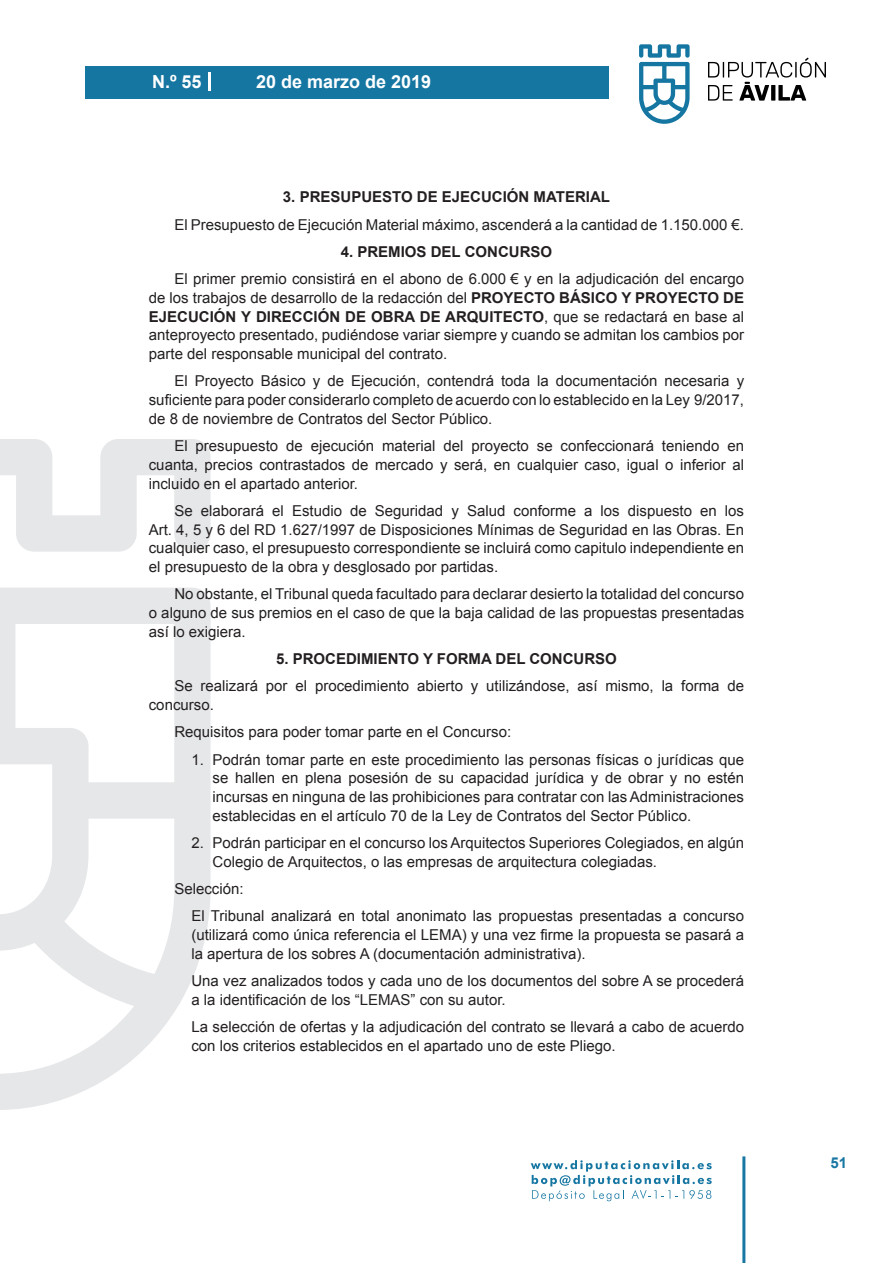
<style>
.page{position:relative;width:893px;height:1263px;background:#fff}
.page>*{position:absolute;margin:0;border:0;box-sizing:border-box;transform-origin:0 0}
.t1{font:700 18px "Arial";color:#fff}
.t2{font:15px/18.8px "Arial";color:#231f20;text-align:justify}
.t3{font:700 15px "Arial";color:#231f20}
.t4{font:700 15px "Arial";color:#1876a3}
.s1{font-weight:700}
</style>
<div class="page">
<svg style="left:531px;top:1160px;width:181px;height:41px"></svg>
<div style="left:85px;top:66px;width:523px;height:33px;background:#1676a2"></div>
<svg style="left:639px;top:44px;width:51px;height:80px"></svg>
<svg style="left:708px;top:58px;width:118px;height:43px"></svg>
<hr style="left:742px;top:1156px;width:3px;height:107px;background:#1876a3">
<svg style="left:208px;top:72px;width:2px;height:18px"></svg>
<svg style="left:0;top:439px;width:211px;height:671px"></svg>
<p class="t1" style="left:152px;top:69px;width:51px">N.º 55</p>
<p class="t1" style="left:256px;top:69px;width:177px">20 de marzo de 2019</p>
<p class="t3" style="left:283px;top:187px;width:328px">3. PRESUPUESTO DE EJECUCIÓN MATERIAL</p>
<p class="t2" style="left:174px;top:215px;width:571px">El Presupuesto de Ejecución Material máximo, ascenderá a la cantidad de 1.150.000 €.</p>
<p class="t3" style="left:341px;top:241px;width:213px">4. PREMIOS DEL CONCURSO</p>
<p class="t2" style="left:149px;top:270px;width:597px;text-indent:26px">El primer premio consistirá en el abono de 6.000 € y en la adjudicación del encargo de los trabajos de desarrollo de la redacción del <span class="s1">PROYECTO BÁSICO Y PROYECTO DE EJECUCIÓN Y DIRECCIÓN DE OBRA DE ARQUITECTO</span>, que se redactará en base al anteproyecto presentado, pudiéndose variar siempre y cuando se admitan los cambios por parte del responsable municipal del contrato.</p>
<p class="t2" style="left:149px;top:372px;width:597px;text-indent:26px">El Proyecto Básico y de Ejecución, contendrá toda la documentación necesaria y suficiente para poder considerarlo completo de acuerdo con lo establecido en la Ley 9/2017, de 8 de noviembre de Contratos del Sector Público.</p>
<p class="t2" style="left:149px;top:437px;width:597px;text-indent:26px">El presupuesto de ejecución material del proyecto se confeccionará teniendo en cuanta, precios contrastados de mercado y será, en cualquier caso, igual o inferior al incluido en el apartado anterior.</p>
<p class="t2" style="left:149px;top:501px;width:597px;text-indent:26px">Se elaborará el Estudio de Seguridad y Salud conforme a los dispuesto en los Art. 4, 5 y 6 del RD 1.627/1997 de Disposiciones Mínimas de Seguridad en las Obras. En cualquier caso, el presupuesto correspondiente se incluirá como capitulo independiente en el presupuesto de la obra y desglosado por partidas.</p>
<p class="t2" style="left:149px;top:585px;width:597px;text-indent:26px">No obstante, el Tribunal queda facultado para declarar desierto la totalidad del concurso o alguno de sus premios en el caso de que la baja calidad de las propuestas presentadas así lo exigiera.</p>
<p class="t3" style="left:276px;top:649px;width:342px">5. PROCEDIMIENTO Y FORMA DEL CONCURSO</p>
<p class="t2" style="left:149px;top:677px;width:597px;text-indent:26px">Se realizará por el procedimiento abierto y utilizándose, así mismo, la forma de concurso.</p>
<p class="t2" style="left:174px;top:723px;width:338px">Requisitos para poder tomar parte en el Concurso:</p>
<p class="t2" style="left:213px;top:750px;width:533px;text-indent:-21px">1. Podrán tomar parte en este procedimiento las personas físicas o jurídicas que se hallen en plena posesión de su capacidad jurídica y de obrar y no estén incursas en ninguna de las prohibiciones para contratar con las Administraciones establecidas en el artículo 70 de la Ley de Contratos del Sector Público.</p>
<p class="t2" style="left:213px;top:834px;width:533px;text-indent:-21px">2. Podrán participar en el concurso los Arquitectos Superiores Colegiados, en algún<br>Colegio de Arquitectos, o las empresas de arquitectura colegiadas.</p>
<p class="t2" style="left:191px;top:875px;width:554px;line-height:27.3px;text-indent:-17px">Selección:<br>El Tribunal analizará en total anonimato las propuestas presentadas a concurso</p>
<p class="t2" style="left:191px;top:926px;width:554px">(utilizará como única referencia el LEMA) y una vez firme la propuesta se pasará a la apertura de los sobres A (documentación administrativa).</p>
<p class="t2" style="left:191px;top:972px;width:554px">Una vez analizados todos y cada uno de los documentos del sobre A se procederá a la identificación de los “LEMAS” con su autor.</p>
<p class="t2" style="left:191px;top:1018px;width:554px">La selección de ofertas y la adjudicación del contrato se llevará a cabo de acuerdo con los criterios establecidos en el apartado uno de este Pliego.</p>
<p class="t4" style="left:831px;top:1153px;width:18px">51</p>
</div>
